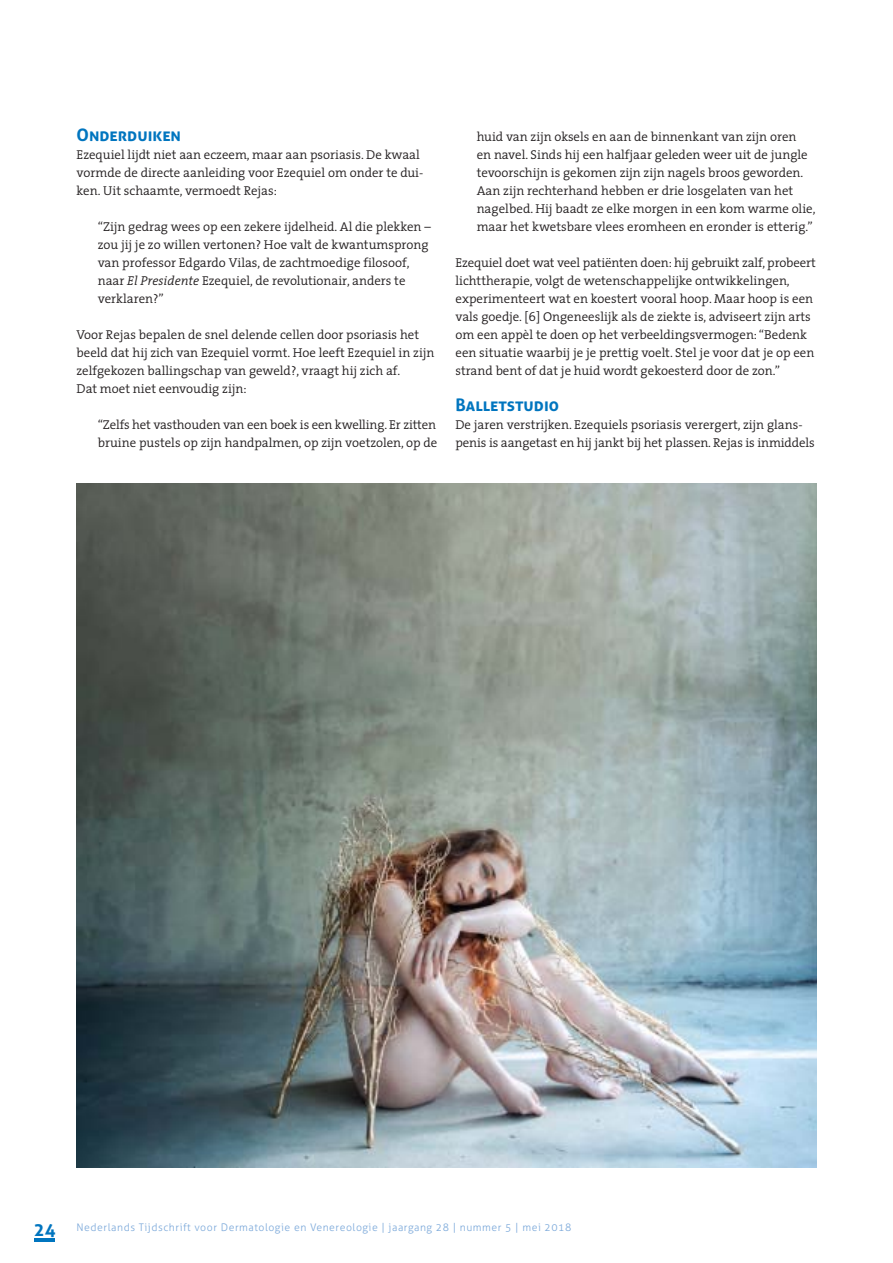
<style>
.page{position:relative;width:893px;height:1263px;background:#fff}
.page>*{position:absolute;margin:0;border:0;box-sizing:border-box;transform-origin:0 0}
.t1{font:700 17.25px "Aller";color:#0075bf}
.t2{font:300 12.9px/18px "The Serif";color:#231f20}
.t3{font:300 10.5px "Aller";letter-spacing:.05em;color:#7ca9da}
.s1{font-style:italic}
.s2{font-weight:700;font-size:18px;color:#0075bf}
</style>
<div class="page">
<hr style="left:34px;top:1238px;width:21px;height:3px;background:#0075bf">
<img style="left:77px;top:483px;width:739px;height:684px">
<h1 class="t1" style="left:77px;top:128px;width:106px">Onderduiken</h1>
<p class="t2" style="left:77px;top:147px;width:348px">Ezequiel lijdt niet aan eczeem, maar aan psoriasis. De kwaal vormde de directe aanleiding voor Ezequiel om onder te dui&shy;ken. Uit schaamte, vermoedt Rejas:</p>
<p class="t2" style="left:98px;top:219px;width:335px">“Zijn gedrag wees op een zekere ijdelheid. Al die plekken – zou jij je zo willen vertonen? Hoe valt de kwantumsprong van professor Edgardo Vilas, de zachtmoedige filosoof, naar <span class="s1">El Presidente</span> Ezequiel, de revolutionair, anders te verklaren?”</p>
<p class="t2" style="left:77px;top:327px;width:359px">Voor Rejas bepalen de snel delende cellen door psoriasis het beeld dat hij zich van Ezequiel vormt. Hoe leeft Ezequiel in zijn zelfgekozen ballingschap van geweld?, vraagt hij zich af.<br>Dat moet niet eenvoudig zijn:</p>
<p class="t2" style="left:98px;top:417px;width:341px">“Zelfs het vasthouden van een boek is een kwelling. Er zitten bruine pustels op zijn handpalmen, op zijn voetzolen, op de</p>
<p class="t2" style="left:477px;top:129px;width:340px">huid van zijn oksels en aan de binnenkant van zijn oren<br>en navel. Sinds hij een halfjaar geleden weer uit de jungle tevoorschijn is gekomen zijn zijn nagels broos geworden.<br>Aan zijn rechterhand hebben er drie losgelaten van het nagelbed. Hij baadt ze elke morgen in een kom warme olie, maar het kwetsbare vlees eromheen en eronder is etterig.”</p>
<p class="t2" style="left:455px;top:255px;width:362px">Ezequiel doet wat veel patiënten doen: hij gebruikt zalf, probeert lichttherapie, volgt de wetenschappelijke ontwikkelingen, experimenteert wat en koestert vooral hoop. Maar hoop is een vals goedje. [6] Ongeneeslijk als de ziekte is, adviseert zijn arts om een appèl te doen op het verbeeldingsvermogen: “Bedenk een situatie waarbij je je prettig voelt. Stel je voor dat je op een strand bent of dat je huid wordt gekoesterd door de zon.”</p>
<h1 class="t1" style="left:455px;top:398px;width:105px">Balletstudio</h1>
<p class="t2" style="left:455px;top:417px;width:361px">De jaren verstrijken. Ezequiels psoriasis verergert, zijn glans&shy;penis is aangetast en hij jankt bij het plassen. Rejas is inmiddels</p>
<p class="t3" style="left:34px;top:1223px;width:539px"><span class="s2">24</span> Nederlands Tijdschrift voor Dermatologie en Venereologie | jaargang 28 | nummer 5 | mei 2018</p>
</div>
